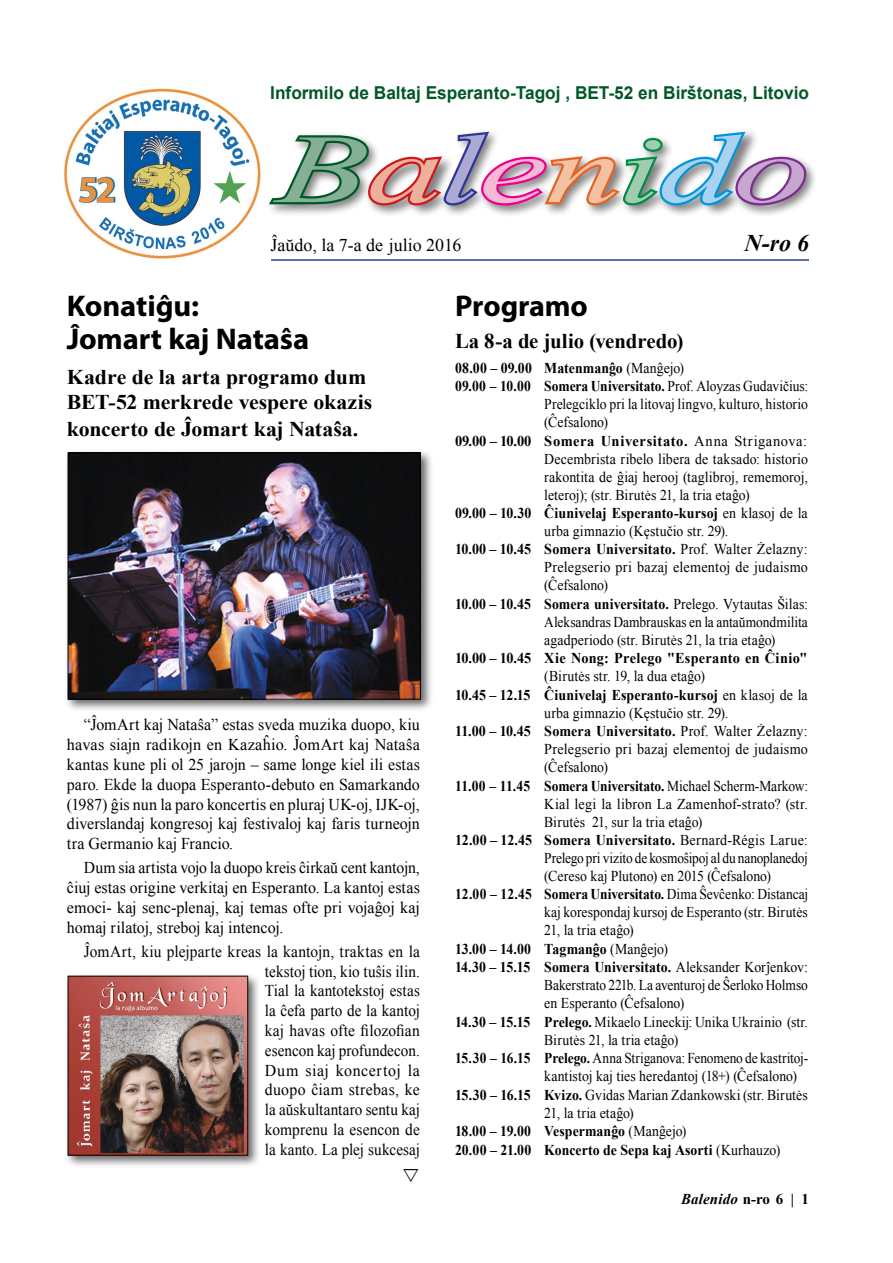
<style>
.page{position:relative;width:893px;height:1263px;background:#fff}
.page>*{position:absolute;margin:0;border:0;box-sizing:border-box;transform-origin:0 0}
.t1{font:italic 97.5px "Times New Roman";letter-spacing:-.02em;color:#86b096;scale:1.57 1}
.t2{font:700 30px/33px "Myriad Pro";letter-spacing:-.005em;color:#000}
.t3{font:italic 700 24px "Times New Roman";color:#000}
.t4{font:700 21px/26.1px "Times New Roman";letter-spacing:-.01em;color:#000;scale:1.04 1}
.t5{font:700 21px "Times New Roman";letter-spacing:-.01em;color:#000}
.t6{font:18px "Times New Roman";color:#000}
.t7{font:700 17.85px "Arial";color:#005826}
.t8{font:16.5px/19.8px "Times New Roman";letter-spacing:.005em;color:#000;text-align:justify}
.t9{font:16.5px/19.8px "Times New Roman";letter-spacing:.005em;color:#000;text-align:justify;scale:.93 1}
.t10{font:16.5px/19.8px "Times New Roman";letter-spacing:.005em;color:#000;text-align:justify;scale:.95 1}
.t11{font:15px "Times New Roman";letter-spacing:.005em;color:#000;scale:.92 1}
.t12{font:700 15px "Times New Roman";letter-spacing:.005em;color:#000;scale:.92 1}
.t13{font:700 15px "Times New Roman";letter-spacing:.005em;color:#000;scale:.9 1}
.t14{font:700 15px "Times New Roman";letter-spacing:.005em;color:#000;scale:.94 1}
.t15{font:15px "Times New Roman";letter-spacing:.005em;color:#000;scale:.91 1}
.t16{font:15px "Times New Roman";letter-spacing:.005em;color:#000;scale:.94 1}
.t17{font:700 15px "Times New Roman";letter-spacing:.005em;color:#000;scale:.93 1}
.t18{font:15px "Times New Roman";letter-spacing:.005em;color:#000;scale:.9 1}
.t19{font:15px "Times New Roman";letter-spacing:.005em;color:#000;scale:.89 1}
.t20{font:700 15px "Times New Roman";letter-spacing:.035em;color:#000}
.t21{font:700 15px "Times New Roman";letter-spacing:.005em;color:#000;scale:.95 1}
.t22{font:15px "Times New Roman";letter-spacing:-.015em;color:#000;scale:.89 1}
.t23{font:italic 700 15px "Times New Roman";letter-spacing:.01em;color:#000}
.s1{color:#edb19b}
.s2{color:#aca9d4}
.s3{color:#f7b9d4}
.s4{color:#f4c2a2}
.s5{color:#a1ccb0}
.s6{color:#a7d2f0}
.s7{color:#c5a8d0}
.s8{font-weight:400}
.s9{font-weight:700}
.s10{font-style:normal}
</style>
<div class="page">
<hr style="left:271px;top:259px;width:538px;height:2px;background:#25408f">
<div style="left:267px;top:128px;width:552px;height:90px;background:#000;opacity:.5"></div>
<svg style="left:267px;top:128px;width:541px;height:81px"></svg>
<img style="left:64px;top:88px;width:197px;height:171px">
<div style="left:64px;top:449px;width:369px;height:263px;background:#000;opacity:.6"></div>
<img style="left:70px;top:455px;width:349px;height:242px">
<div style="left:68px;top:453px;width:353px;height:246px;border:1px solid #000"></div>
<div style="left:64px;top:972px;width:197px;height:196px;background:#000;opacity:.6"></div>
<img style="left:70px;top:978px;width:176px;height:175px">
<p class="t7" style="left:270px;top:80px;width:540px">Informilo de Baltaj Esperanto-Tagoj , BET-52 en Birštonas, Litovio</p>
<h1 class="t1" style="left:276px;top:102px;width:341px">B<span class="s1">a</span><span class="s2">l</span><span class="s3">e</span><span class="s4">n</span><span class="s5">i</span><span class="s6">d</span><span class="s7">o</span></h1>
<p class="t6" style="left:271px;top:233px;width:192px">Ĵaŭdo, la 7-a de julio 2016</p>
<h3 class="t3" style="left:744px;top:226px;width:66px">N-ro 6</h3>
<h2 class="t2" style="left:67px;top:288px;width:244px">Konatiĝu:<br>Ĵomart kaj Nataŝa</h2>
<h3 class="t4" style="left:67px;top:363px;width:295px">Kadre de la arta programo dum<br>BET-52 merkrede vespere okazis koncerto de Ĵomart kaj Nataŝa.</h3>
<p class="t8" style="left:67px;top:715px;width:354px;text-indent:17px">“ĴomArt kaj Nataŝa” estas sveda muzika duopo, kiu havas siajn radikojn en Kazaĥio. ĴomArt kaj Nataŝa kantas kune pli ol 25 jarojn – same longe kiel ili estas paro. Ekde la duopa Esperanto-debuto en Samarkando (1987) ĝis nun la paro koncertis en pluraj UK-oj, IJK-oj, diverslandaj kongresoj kaj festivaloj kaj faris turneojn tra Germanio kaj Francio.</p>
<p class="t10" style="left:67px;top:857px;width:373px;text-indent:17px">Dum sia artista vojo la duopo kreis ĉirkaŭ cent kantojn, ĉiuj estas origine verkitaj en Esperanto. La kantoj estas emoci- kaj senc-plenaj, kaj temas ofte pri vojaĝoj kaj homaj rilatoj, streboj kaj intencoj.</p>
<p class="t9" style="left:265px;top:941px;width:168px;text-indent:-181px">ĴomArt, kiu plejparte kreas la kantojn, traktas en la tekstoj tion, kio tuŝis ilin.<br>Tial la kantotekstoj estas la ĉefa parto de la kantoj kaj havas ofte filozofian esencon kaj profundecon.<br>Dum siaj koncertoj la duopo ĉiam strebas, ke la aŭskultantaro sentu kaj komprenu la esencon de la kanto. La plej sukcesaj</p>
<h2 class="t2" style="left:455px;top:288px;width:134px">Programo</h2>
<h3 class="t5" style="left:455px;top:326px;width:230px">La 8-a de julio (vendredo)</h3>
<p class="t12" style="left:455px;top:357px;width:251px">08.00 – 09.00 Matenmanĝo <span class="s8">(Manĝejo)</span></p>
<p class="t13" style="left:455px;top:376px;width:394px">09.00 – 10.00 Somera Universitato. <span class="s8">Prof. Aloyzas Gudavičius:</span></p>
<p class="t15" style="left:544px;top:394px;width:291px">Prelegciklo pri la litovaj lingvo, kulturo, historio</p>
<p class="t11" style="left:544px;top:412px;width:71px">(Ĉefsalono)</p>
<p class="t20" style="left:455px;top:430px;width:354px">09.00 – 10.00 Somera Universitato. <span class="s8">Anna Striganova:</span></p>
<p class="t11" style="left:544px;top:448px;width:288px">Decembrista ribelo libera de taksado: historio</p>
<p class="t11" style="left:544px;top:466px;width:288px">rakontita de ĝiaj herooj (taglibroj, rememoroj,</p>
<p class="t11" style="left:544px;top:484px;width:225px">leteroj); (str. Birutės 21, la tria etaĝo)</p>
<p class="t17" style="left:455px;top:503px;width:381px">09.00 – 10.30 Ĉiunivelaj Esperanto-kursoj <span class="s8">en klasoj de la</span></p>
<p class="t11" style="left:544px;top:521px;width:202px">urba gimnazio (Kęstučio str. 29).</p>
<p class="t14" style="left:455px;top:539px;width:377px">10.00 – 10.45 Somera Universitato. <span class="s8">Prof. Walter Żelazny:</span></p>
<p class="t16" style="left:544px;top:557px;width:282px">Prelegserio pri bazaj elementoj de judaismo</p>
<p class="t11" style="left:544px;top:575px;width:71px">(Ĉefsalono)</p>
<p class="t12" style="left:455px;top:593px;width:385px">10.00 – 10.45 Somera universitato. <span class="s8">Prelego. Vytautas Šilas:</span></p>
<p class="t18" style="left:544px;top:612px;width:294px">Aleksandras Dambrauskas en la antaŭmondmilita</p>
<p class="t11" style="left:544px;top:630px;width:253px">agadperiodo (str. Birutės 21, la tria etaĝo)</p>
<p class="t21" style="left:455px;top:648px;width:372px">10.00 – 10.45 Xie Nong: Prelego "Esperanto en Ĉinio"</p>
<p class="t11" style="left:544px;top:666px;width:176px">(Birutės str. 19, la dua etaĝo)</p>
<p class="t17" style="left:455px;top:684px;width:381px">10.45 – 12.15 Ĉiunivelaj Esperanto-kursoj <span class="s8">en klasoj de la</span></p>
<p class="t11" style="left:544px;top:703px;width:202px">urba gimnazio (Kęstučio str. 29).</p>
<p class="t14" style="left:455px;top:721px;width:377px">11.00 – 10.45 Somera Universitato. <span class="s8">Prof. Walter Żelazny:</span></p>
<p class="t16" style="left:544px;top:739px;width:282px">Prelegserio pri bazaj elementoj de judaismo</p>
<p class="t11" style="left:544px;top:757px;width:71px">(Ĉefsalono)</p>
<p class="t13" style="left:455px;top:775px;width:394px">11.00 – 11.45 Somera Universitato. <span class="s8">Michael Scherm-Markow:</span></p>
<p class="t16" style="left:544px;top:793px;width:282px">Kial legi la libron La Zamenhof-strato? (str.</p>
<p class="t11" style="left:544px;top:811px;width:173px">Birutės 21, sur la tria etaĝo)</p>
<p class="t14" style="left:455px;top:830px;width:377px">12.00 – 12.45 Somera Universitato. <span class="s8">Bernard-Régis Larue:</span></p>
<p class="t22" style="left:544px;top:848px;width:298px">Prelego pri vizito de kosmoŝipoj al du nanoplanedoj</p>
<p class="t11" style="left:544px;top:866px;width:248px">(Cereso kaj Plutono) en 2015 (Ĉefsalono)</p>
<p class="t13" style="left:455px;top:884px;width:394px">12.00 – 12.45 Somera Universitato. <span class="s8">Dima Ŝevĉenko: Distancaj</span></p>
<p class="t15" style="left:544px;top:902px;width:291px">kaj korespondaj kursoj de Esperanto (str. Birutės</p>
<p class="t11" style="left:544px;top:920px;width:99px">21, la tria etaĝo)</p>
<p class="t12" style="left:455px;top:938px;width:233px">13.00 – 14.00 Tagmanĝo <span class="s8">(Manĝejo)</span></p>
<p class="t12" style="left:455px;top:957px;width:385px">14.30 – 15.15 Somera Universitato. <span class="s8">Aleksander Korĵenkov:</span></p>
<p class="t18" style="left:544px;top:975px;width:294px">Bakerstrato 221b. La aventuroj de Ŝerloko Holmso</p>
<p class="t11" style="left:544px;top:993px;width:154px">en Esperanto (Ĉefsalono)</p>
<p class="t15" style="left:455px;top:1012px;width:389px"><span class="s9">14.30 – 15.15 Prelego.</span> Mikaelo Lineckij: Unika Ukrainio (str.</p>
<p class="t11" style="left:544px;top:1030px;width:147px">Birutės 21, la tria etaĝo)</p>
<p class="t19" style="left:455px;top:1048px;width:398px"><span class="s9">15.30 – 16.15 Prelego.</span> Anna Striganova: Fenomeno de kastritoj-</p>
<p class="t11" style="left:544px;top:1066px;width:276px">kantistoj kaj ties heredantoj (18+) (Ĉefsalono)</p>
<p class="t11" style="left:455px;top:1084px;width:385px"><span class="s9">15.30 – 16.15 Kvizo.</span> Gvidas Marian Zdankowski (str. Birutės</p>
<p class="t11" style="left:544px;top:1102px;width:99px">21, la tria etaĝo)</p>
<p class="t12" style="left:455px;top:1121px;width:253px">18.00 – 19.00 Vespermanĝo <span class="s8">(Manĝejo)</span></p>
<p class="t12" style="left:455px;top:1139px;width:355px">20.00 – 21.00 Koncerto de Sepa kaj Asorti <span class="s8">(Kurhauzo)</span></p>
<p class="t23" style="left:681px;top:1189px;width:129px">Balenido <span class="s10">n-ro 6 | 1</span></p>
</div>
